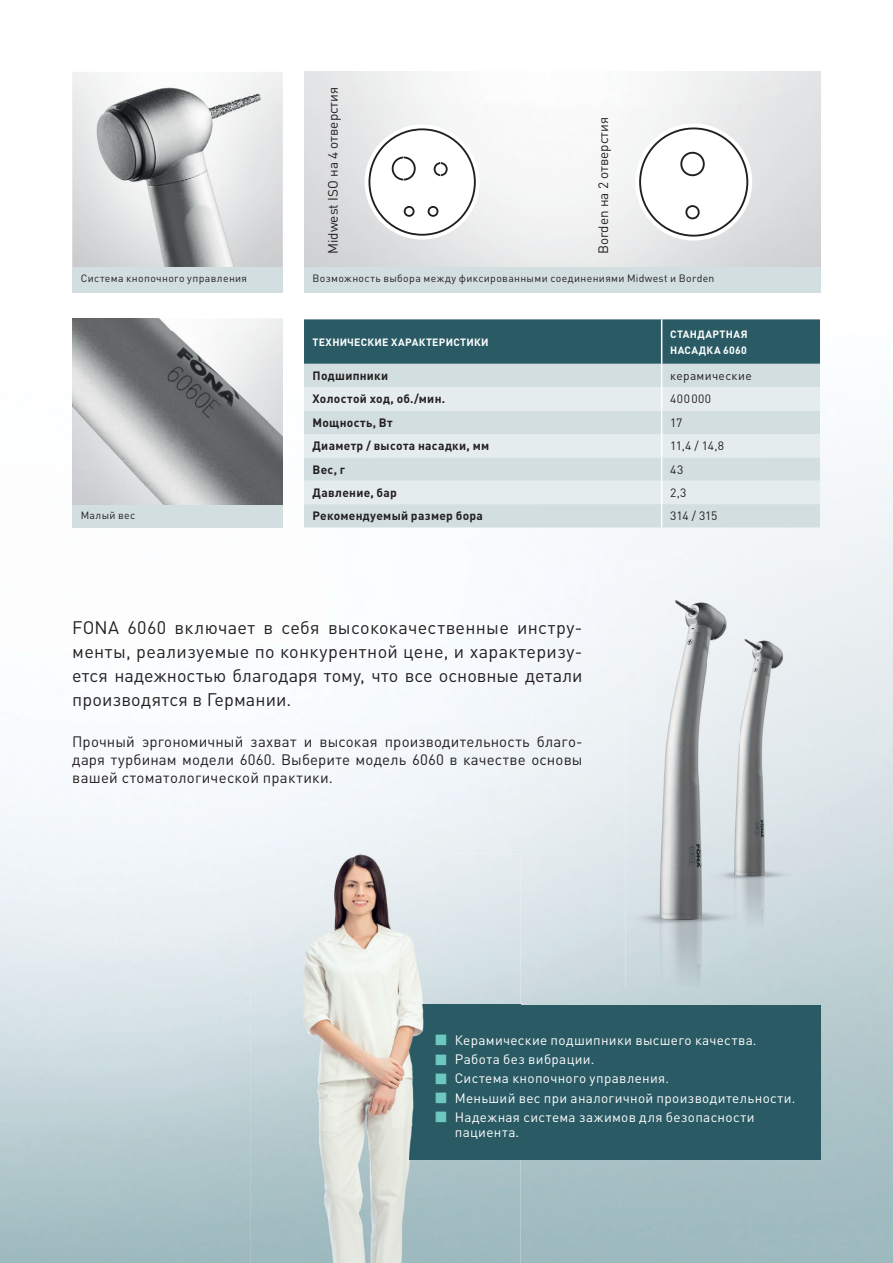
<style>
.page{position:relative;width:893px;height:1263px;background:#fff}
.page>*{position:absolute;margin:0;border:0;box-sizing:border-box;transform-origin:0 0}
.t1{font:18px/24px "DIN Pro";letter-spacing:.005em;color:#231f20;text-align:justify}
.t2{font:15px/18px "DIN Pro";letter-spacing:.015em;color:#231f20;text-align:justify}
.t3{font:13.5px/19.2px "DIN Pro";letter-spacing:.025em;color:#fff}
.t4{font:13.5px "DIN Pro";color:#231f20}
.t5{font:700 12px "DIN Pro";letter-spacing:.025em;color:#231f20}
.t6{font:12px "DIN Pro";letter-spacing:.03em;color:#231f20}
.t7{font:10.5px "DIN Pro";letter-spacing:.035em;color:#231f20}
.t8{font:700 10.5px/15.8px "DIN Pro";letter-spacing:.03em;color:#fff}
</style>
<div class="page">
<img style="left:520px;top:863px;width:13px;height:142px">
<img style="left:800px;top:1010px;width:93px;height:253px">
<div style="left:520px;top:1159px;width:280px;height:104px;background:#a1bcc1"></div>
<img style="left:72px;top:72px;width:211px;height:196px">
<div style="left:409px;top:1005px;width:412px;height:154px;background:#2a5a64"></div>
<img style="left:81px;top:72px;width:193px;height:195px">
<img style="left:72px;top:319px;width:211px;height:186px">
<img style="left:625px;top:561px;width:115px;height:426px">
<img style="left:708px;top:609px;width:85px;height:317px">
<img style="left:251px;top:853px;width:269px;height:410px">
<img style="left:409px;top:1005px;width:111px;height:154px">
<svg style="left:368px;top:128px;width:108px;height:108px"></svg>
<svg style="left:639px;top:128px;width:109px;height:109px"></svg>
<div style="left:72px;top:268px;width:211px;height:25px;background:#d2dee0"></div>
<div style="left:72px;top:505px;width:211px;height:23px;background:#d2dee0"></div>
<div style="left:304px;top:268px;width:517px;height:25px;background:#d2dee0"></div>
<svg style="left:304px;top:319px;width:516px;height:209px;background:#b5c7ca"></svg>
<svg style="left:436px;top:1035px;width:10px;height:11px"></svg>
<svg style="left:436px;top:1054px;width:10px;height:11px"></svg>
<svg style="left:436px;top:1073px;width:10px;height:11px"></svg>
<svg style="left:436px;top:1093px;width:10px;height:10px"></svg>
<svg style="left:436px;top:1112px;width:10px;height:11px"></svg>
<p class="t7" style="left:81px;top:275px;width:168px">Система кнопочного управления</p>
<p class="t7" style="left:81px;top:512px;width:56px">Малый вес</p>
<p class="t4" style="left:328px;top:254px;width:169px;rotate:-90deg">Midwest ISO на 4 отверстия</p>
<p class="t4" style="left:598px;top:254px;width:138px;rotate:-90deg">Borden на 2 отверстия</p>
<p class="t7" style="left:312px;top:275px;width:403px">Возможность выбора между фиксированными соединениями Midwest и Borden</p>
<p class="t8" style="left:312px;top:335px;width:178px">ТЕХНИЧЕСКИЕ ХАРАКТЕРИСТИКИ</p>
<p class="t8" style="left:670px;top:327px;width:79px">СТАНДАРТНАЯ<br>НАСАДКА 6060</p>
<p class="t5" style="left:312px;top:372px;width:77px">Подшипники</p>
<p class="t6" style="left:670px;top:372px;width:83px">керамические</p>
<p class="t5" style="left:312px;top:395px;width:134px">Холостой ход, об./мин.</p>
<p class="t6" style="left:670px;top:395px;width:42px">400 000</p>
<p class="t5" style="left:312px;top:418px;width:82px">Мощность, Вт</p>
<p class="t6" style="left:670px;top:418px;width:14px">17</p>
<p class="t5" style="left:312px;top:442px;width:178px">Диаметр / высота насадки, мм</p>
<p class="t6" style="left:670px;top:442px;width:55px">11,4 / 14,8</p>
<p class="t5" style="left:312px;top:465px;width:34px">Вес, г</p>
<p class="t6" style="left:670px;top:465px;width:15px">43</p>
<p class="t5" style="left:312px;top:488px;width:86px">Давление, бар</p>
<p class="t6" style="left:670px;top:488px;width:18px">2,3</p>
<p class="t5" style="left:312px;top:512px;width:172px">Рекомендуемый размер бора</p>
<p class="t6" style="left:670px;top:512px;width:49px">314 / 315</p>
<h1 class="t1" style="left:72px;top:617px;width:512px">FONA 6060 включает в себя высококачественные инстру&shy;менты, реализуемые по конкурентной цене, и характеризу&shy;ется надежностью благодаря тому, что все основные детали производятся в Германии.</h1>
<p class="t2" style="left:72px;top:734px;width:512px">Прочный эргономичный захват и высокая производительность благо&shy;даря турбинам модели 6060. Выберите модель 6060 в качестве основы вашей стоматологической практики.</p>
<p class="t3" style="left:455px;top:1032px;width:342px">Керамические подшипники высшего качества.<br>Работа без вибрации.<br>Система кнопочного управления.<br>Меньший вес при аналогичной производительности.<br>Надежная система зажимов для безопасности</p>
<p class="t3" style="left:455px;top:1124px;width:66px">пациента.</p>
</div>
